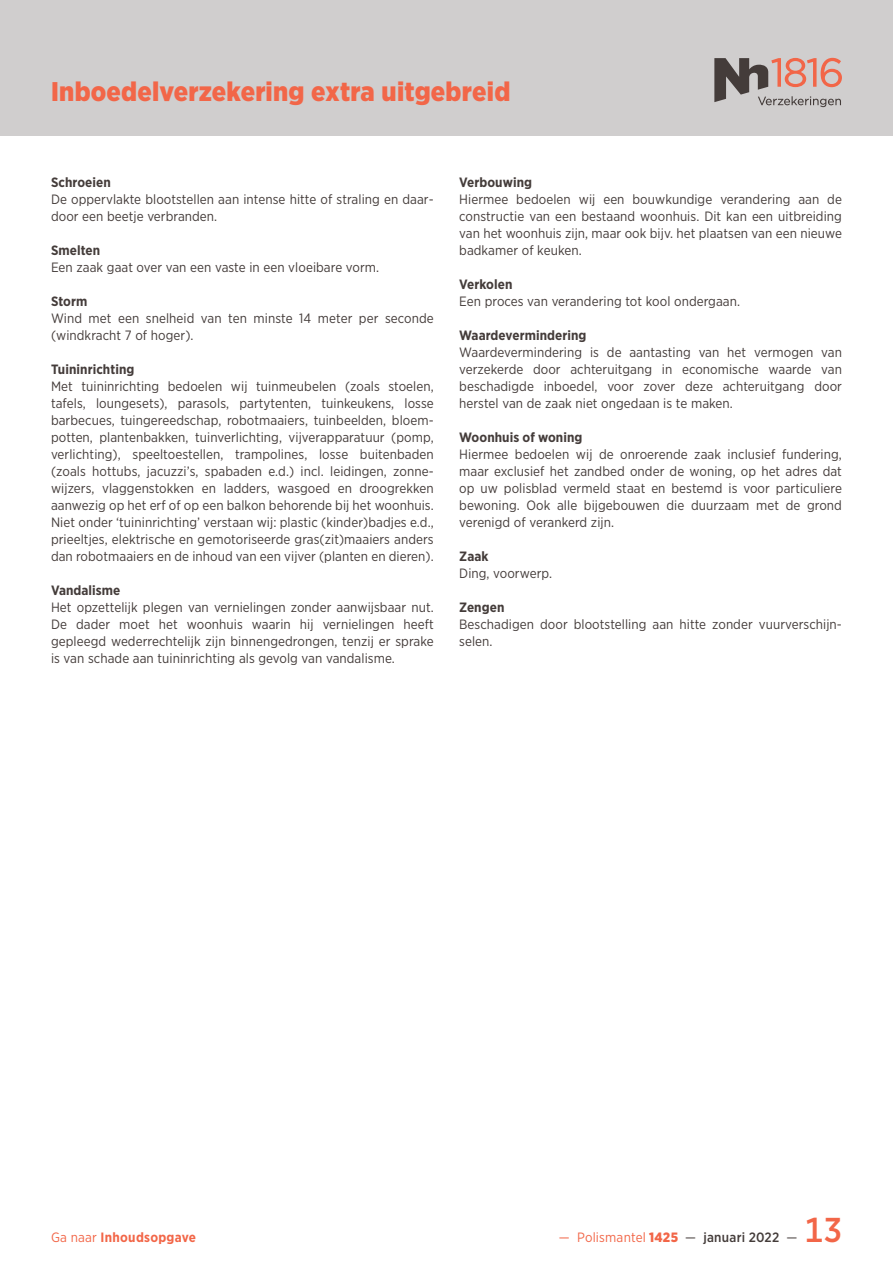
<style>
.page{position:relative;width:893px;height:1263px;background:#fff}
.page>*{position:absolute;margin:0;border:0;box-sizing:border-box;transform-origin:0 0}
.t1{font:500 34.5px "Gotham Narrow";color:#f26648}
.t2{font:900 27px "Gotham Narrow";letter-spacing:.01em;color:#f26648}
.t3{font:13.5px/17px "Gotham Narrow";letter-spacing:.005em;color:#443c3a;text-align:justify}
.t4{font:700 13.5px "Gotham Narrow";letter-spacing:.005em;color:#443c3a}
.t5{font:13.5px "Gotham Narrow";letter-spacing:.01em;color:#f26648}
.t6{font:700 13.5px "Gotham Narrow";letter-spacing:.02em;color:#f26648}
.s1{font-weight:400}
.s2{font-weight:900}
.s3{color:#443c3a}
.s4{font-weight:500;color:#443c3a}
</style>
<div class="page">
<div style="left:0;top:0;width:893px;height:136px;background:#d0cece"></div>
<svg style="left:714px;top:58px;width:128px;height:49px"></svg>
<h2 class="t2" style="left:51px;top:73px;width:461px">Inboedelverzekering extra uitgebreid</h2>
<p class="t4" style="left:51px;top:174px;width:61px">Schroeien</p>
<p class="t3" style="left:51px;top:191px;width:384px">De oppervlakte blootstellen aan intense hitte of straling en daar&shy;door een beetje verbranden.</p>
<p class="t4" style="left:51px;top:242px;width:51px">Smelten</p>
<p class="t3" style="left:51px;top:259px;width:330px">Een zaak gaat over van een vaste in een vloeibare vorm.</p>
<p class="t4" style="left:51px;top:293px;width:38px">Storm</p>
<p class="t3" style="left:51px;top:310px;width:384px">Wind met een snelheid van ten minste 14 meter per seconde (windkracht 7 of hoger).</p>
<p class="t4" style="left:51px;top:361px;width:85px">Tuininrichting</p>
<p class="t3" style="left:51px;top:378px;width:384px">Met tuininrichting bedoelen wij tuinmeubelen (zoals stoelen, tafels, loungesets), parasols, partytenten, tuinkeukens, losse barbecues, tuingereedschap, robotmaaiers, tuinbeelden, bloem&shy;potten, plantenbakken, tuinverlichting, vijverapparatuur (pomp, verlichting), speeltoestellen, trampolines, losse buitenbaden (zoals hottubs, jacuzzi’s, spabaden e.d.) incl. leidingen, zonne&shy;wijzers, vlaggenstokken en ladders, wasgoed en droogrekken aanwezig op het erf of op een balkon behorende bij het woonhuis.<br>Niet onder ‘tuininrichting’ verstaan wij: plastic (kinder)badjes e.d., prieeltjes, elektrische en gemotoriseerde gras(zit)maaiers anders dan robotmaaiers en de inhoud van een vijver (planten en dieren).</p>
<p class="t4" style="left:51px;top:582px;width:71px">Vandalisme</p>
<p class="t3" style="left:51px;top:599px;width:384px">Het opzettelijk plegen van vernielingen zonder aanwijsbaar nut.<br>De dader moet het woonhuis waarin hij vernielingen heeft gepleegd wederrechtelijk zijn binnengedrongen, tenzij er sprake is van schade aan tuininrichting als gevolg van vandalisme.</p>
<p class="t4" style="left:459px;top:174px;width:74px">Verbouwing</p>
<p class="t3" style="left:459px;top:191px;width:384px">Hiermee bedoelen wij een bouwkundige verandering aan de constructie van een bestaand woonhuis. Dit kan een uitbreiding van het woonhuis zijn, maar ook bijv. het plaatsen van een nieuwe badkamer of keuken.</p>
<p class="t4" style="left:459px;top:276px;width:55px">Verkolen</p>
<p class="t3" style="left:459px;top:293px;width:282px">Een proces van verandering tot kool ondergaan.</p>
<p class="t4" style="left:459px;top:327px;width:129px">Waardevermindering</p>
<p class="t3" style="left:459px;top:344px;width:384px">Waardevermindering is de aantasting van het vermogen van verzekerde door achteruitgang in economische waarde van beschadigde inboedel, voor zover deze achteruitgang door herstel van de zaak niet ongedaan is te maken.</p>
<p class="t4" style="left:459px;top:429px;width:125px">Woonhuis of woning</p>
<p class="t3" style="left:459px;top:446px;width:384px">Hiermee bedoelen wij de onroerende zaak inclusief fundering, maar exclusief het zandbed onder de woning, op het adres dat op uw polisblad vermeld staat en bestemd is voor particuliere bewoning. Ook alle bijgebouwen die duurzaam met de grond verenigd of verankerd zijn.</p>
<p class="t4" style="left:459px;top:548px;width:31px">Zaak</p>
<p class="t3" style="left:459px;top:565px;width:94px">Ding, voorwerp.</p>
<p class="t4" style="left:459px;top:599px;width:47px">Zengen</p>
<p class="t3" style="left:459px;top:616px;width:384px">Beschadigen door blootstelling aan hitte zonder vuurverschijn&shy;selen.</p>
<p class="t6" style="left:51px;top:1228px;width:147px"><span class="s1">Ga naar</span> Inhoudsopgave</p>
<p class="t5" style="left:559px;top:1228px;width:240px">— Polismantel <span class="s2">1425</span> <span class="s3">—</span> <span class="s4">januari 2022</span> <span class="s3">—</span></p>
<h1 class="t1" style="left:805px;top:1208px;width:39px">13</h1>
</div>
